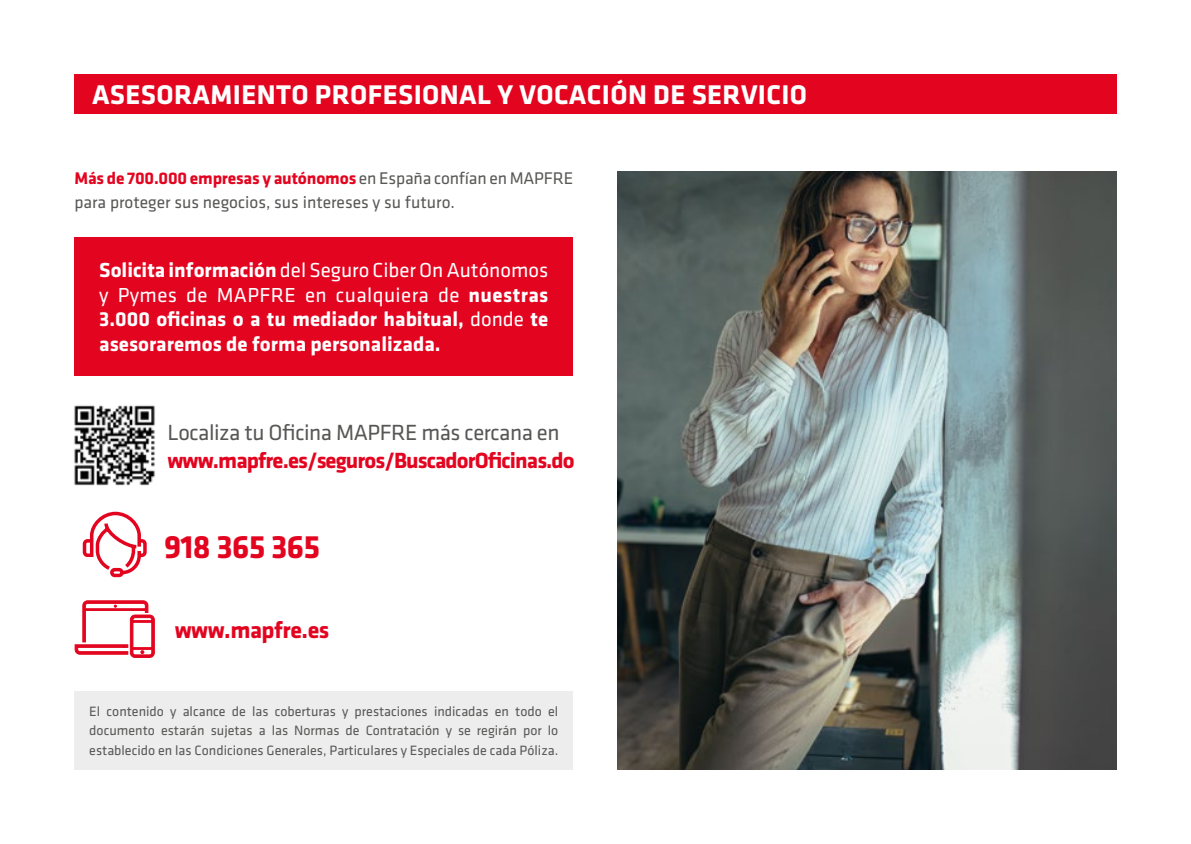
<style>
.page{position:relative;width:1191px;height:844px;background:#fff}
.page>*{position:absolute;margin:0;border:0;box-sizing:border-box;transform-origin:0 0}
.t1{font:700 33.43px "Klavika";letter-spacing:-.02em;color:#e30520}
.t2{font:700 28px "Klavika";letter-spacing:.015em;color:#fff}
.t3{font:700 24.15px "Klavika";letter-spacing:-.02em;color:#e30520}
.t4{font:700 22.75px "Klavika";letter-spacing:-.04em;color:#e30520}
.t5{font:22.75px "Klavika";letter-spacing:-.02em;color:#575756}
.t6{font:700 21px/24.5px "Klavika";color:#fff;text-align:justify}
.t7{font:17.5px/24.5px "Klavika";color:#575756}
.t8{font:14px/19.2px "Klavika";color:#575756;text-align:justify}
.s1{font-weight:700;color:#e30520}
.s2{font-weight:400}
</style>
<div class="page">
<div style="left:74px;top:691px;width:499px;height:78px;background:#ededed"></div>
<div style="left:74px;top:74px;width:1042px;height:40px;background:#e30520"></div>
<div style="left:74px;top:237px;width:499px;height:138px;background:#e30520"></div>
<img style="left:618px;top:171px;width:498px;height:598px">
<img style="left:74px;top:405px;width:81px;height:81px">
<svg style="left:74px;top:600px;width:81px;height:58px"></svg>
<svg style="left:82px;top:511px;width:65px;height:67px"></svg>
<h2 class="t2" style="left:92px;top:79px;width:716px">ASESORAMIENTO PROFESIONAL Y VOCACIÓN DE SERVICIO</h2>
<p class="t7" style="left:74px;top:166px;width:500px"><span class="s1">Más de 700.000 empresas y autónomos</span> en España confían en MAPFRE para proteger sus negocios, sus intereses y su futuro.</p>
<h3 class="t6" style="left:99px;top:258px;width:451px">Solicita información <span class="s2">del Seguro Ciber On Autónomos y Pymes de MAPFRE en cualquiera de</span> nuestras 3.000 oficinas o a tu mediador habitual, <span class="s2">donde</span> te asesoraremos de forma personalizada.</h3>
<h3 class="t5" style="left:167px;top:421px;width:393px">Localiza tu Oficina MAPFRE más cercana en</h3>
<h3 class="t4" style="left:167px;top:448px;width:409px">www.mapfre.es/seguros/BuscadorOficinas.do</h3>
<h1 class="t1" style="left:164px;top:528px;width:158px">918 365 365</h1>
<h3 class="t3" style="left:175px;top:616px;width:156px">www.mapfre.es</h3>
<p class="t8" style="left:89px;top:701px;width:470px">El contenido y alcance de las coberturas y prestaciones indicadas en todo el documento estarán sujetas a las Normas de Contratación y se regirán por lo establecido en las Condiciones Generales, Particulares y Especiales de cada Póliza.</p>
</div>
